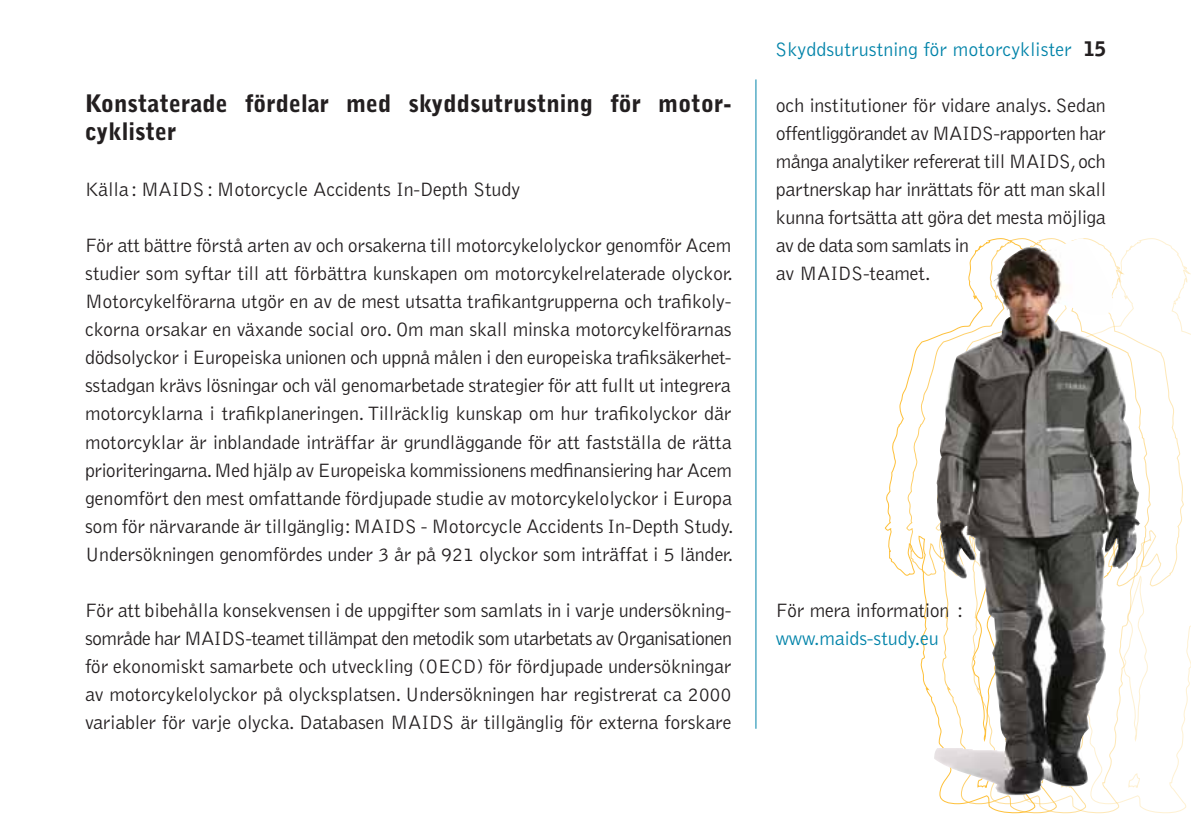
<style>
.page{position:relative;width:1191px;height:840px;background:#fff}
.page>*{position:absolute;margin:0;border:0;box-sizing:border-box;transform-origin:0 0}
.t1{font:900 24px/28px "Bell Gothic Std";color:#231f20}
.t2{font:300 20px/28px "Bell Gothic Std";letter-spacing:-.015em;color:#231f20}
.t3{font:300 20px "Bell Gothic Std";color:#0083a9}
.s1{font-weight:900;color:#231f20}
</style>
<div class="page">
<hr style="left:755px;top:79px;width:1px;height:649px;background:#0083a9">
<svg style="left:905px;top:337px;width:29px;height:369px"></svg>
<svg style="left:1035px;top:238px;width:156px;height:575px"></svg>
<img style="left:934px;top:238px;width:206px;height:556px">
<p class="t1" style="left:85px;top:90px;width:648px">Konstaterade fördelar med skyddsutrustning för motor&shy;cyklister</p>
<p class="t2" style="left:85px;top:176px;width:437px">Källa: MAIDS: Motorcycle Accidents In-Depth Study</p>
<p class="t2" style="left:85px;top:232px;width:650px">För att bättre förstå arten av och orsakerna till motorcykelolyckor genomför Acem studier som syftar till att förbättra kunskapen om motorcykelrelaterade olyckor.<br>Motorcykelförarna utgör en av de mest utsatta trafikantgrupperna och trafikoly&shy;ckorna orsakar en växande social oro. Om man skall minska motorcykelförarnas dödsolyckor i Europeiska unionen och uppnå målen i den europeiska trafiksäkerhet&shy;sstadgan krävs lösningar och väl genomarbetade strategier för att fullt ut integrera motorcyklarna i trafikplaneringen. Tillräcklig kunskap om hur trafikolyckor där motorcyklar är inblandade inträffar är grundläggande för att fastställa de rätta prioriteringarna. Med hjälp av Europeiska kommissionens medfinansiering har Acem genomfört den mest omfattande fördjupade studie av motorcykelolyckor i Europa som för närvarande är tillgänglig: MAIDS - Motorcycle Accidents In-Depth Study.<br>Undersökningen genomfördes under 3 år på 921 olyckor som inträffat i 5 länder.</p>
<p class="t2" style="left:85px;top:596px;width:648px;text-align:justify">För att bibehålla konsekvensen i de uppgifter som samlats in i varje undersökning&shy;sområde har MAIDS-teamet tillämpat den metodik som utarbetats av Organisationen för ekonomiskt samarbete och utveckling (OECD) för fördjupade undersökningar av motorcykelolyckor på olycksplatsen. Undersökningen har registrerat ca 2000 variabler för varje olycka. Databasen MAIDS är tillgänglig för externa forskare</p>
<p class="t3" style="left:775px;top:39px;width:332px">Skyddsutrustning för motorcyklister <span class="s1">15</span></p>
<p class="t2" style="left:776px;top:92px;width:332px">och institutioner för vidare analys. Sedan offentliggörandet av MAIDS-rapporten har många analytiker refererat till MAIDS, och partnerskap har inrättats för att man skall kunna fortsätta att göra det mesta möjliga av de data som samlats in<br>av MAIDS-teamet.</p>
<p class="t2" style="left:776px;top:596px;width:189px">För mera information :</p>
<p class="t3" style="left:776px;top:627px;width:164px">www.maids-study.eu</p>
</div>
